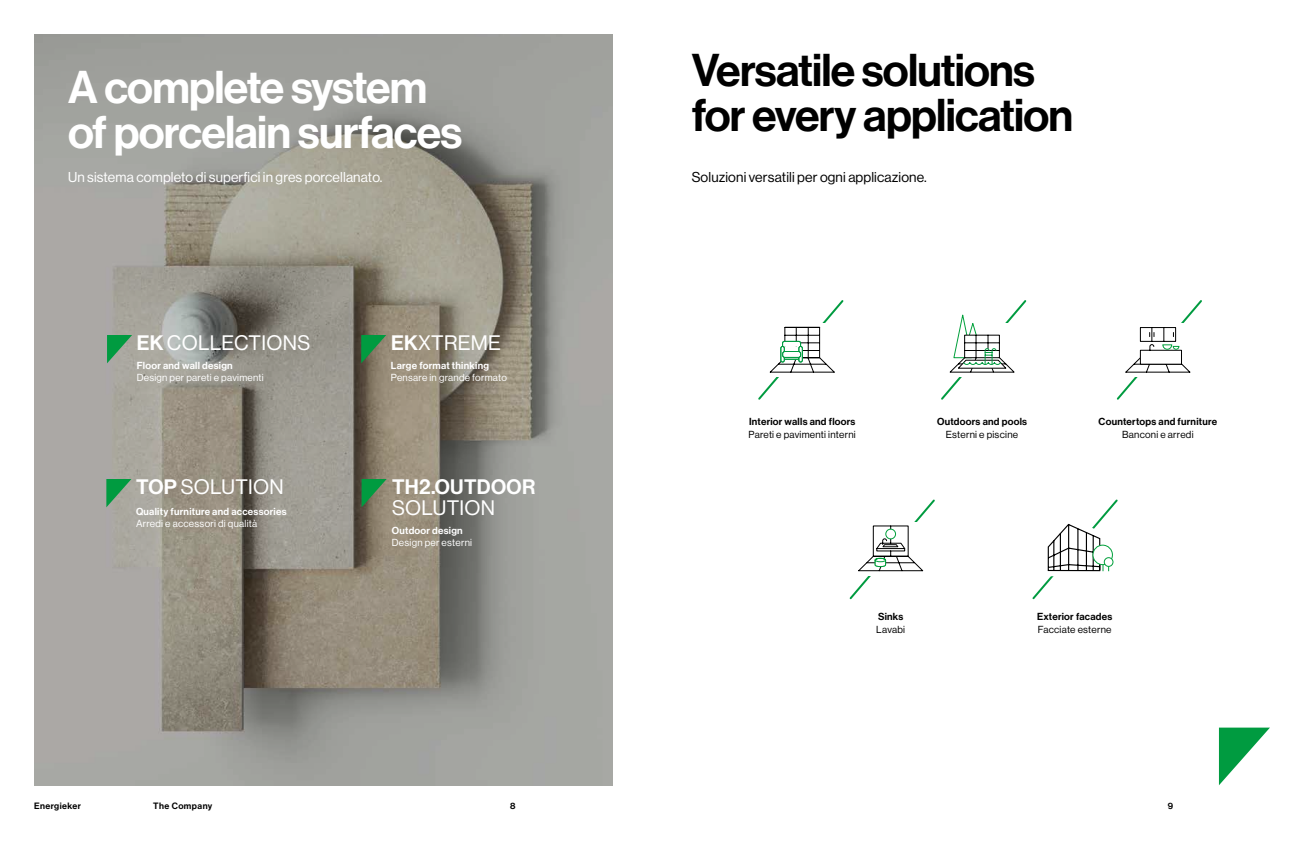
<style>
.page{position:relative;width:1304px;height:842px;background:#fff}
.page>*{position:absolute;margin:0;border:0;box-sizing:border-box;transform-origin:0 0}
.t1{font:45px/45px "N Haas Grotesk DS Pro 65 Md";letter-spacing:-.02em;color:#000}
.t2{font:45px/45px "N Haas Grotesk DS Pro 65 Md";letter-spacing:-.02em;color:#fff}
.t3{font:20.5px "N Haas Grotesk DS Pro 55 Rg";letter-spacing:.015em;color:#fff}
.t4{font:20.5px "N Haas Grotesk DS Pro 65 Md";letter-spacing:.015em;color:#fff}
.t5{font:14px "N Haas Grotesk DS Pro 55 Rg";letter-spacing:.01em;color:#fff}
.t6{font:14px "N Haas Grotesk DS Pro 55 Rg";letter-spacing:.01em;color:#000}
.t7{font:10px "N Haas Grotesk DS Pro 55 Rg";letter-spacing:.025em;color:#fff}
.t8{font:10px "N Haas Grotesk DS Pro 65 Md";letter-spacing:.025em;color:#000}
.t9{font:10px "N Haas Grotesk DS Pro 65 Md";letter-spacing:.025em;color:#fff}
.t10{font:10px "N Haas Grotesk DS Pro 55 Rg";letter-spacing:.025em;color:#000}
.t11{font:9px "N Haas Grotesk DS Pro 65 Md";letter-spacing:.05em;color:#000}
.s1{font-family:"N Haas Grotesk DS Pro 65 Md"}
</style>
<div class="page">
<svg style="left:34px;top:34px;width:578px;height:751px;background:#99978f"></svg>
<svg style="left:107px;top:335px;width:25px;height:28px"></svg>
<svg style="left:361px;top:335px;width:25px;height:28px"></svg>
<svg style="left:106px;top:479px;width:25px;height:28px"></svg>
<svg style="left:362px;top:479px;width:25px;height:28px"></svg>
<svg style="left:1219px;top:728px;width:51px;height:57px"></svg>
<svg style="left:849px;top:499px;width:86px;height:101px"></svg>
<svg style="left:1032px;top:499px;width:86px;height:101px"></svg>
<svg style="left:758px;top:300px;width:86px;height:100px"></svg>
<div style="left:780px;top:346px;width:5px;height:16px;background:#fff;border:1px solid #009b40;border-radius:2px"></div>
<div style="left:780px;top:346px;width:5px;height:16px;border:1px solid #009b40;border-radius:2px"></div>
<div style="left:798px;top:346px;width:5px;height:16px;border:1px solid #009b40;border-radius:2px"></div>
<div style="left:783px;top:351px;width:18px;height:6px;background:#fff;border-radius:2px"></div>
<div style="left:782px;top:351px;width:19px;height:7px;border:1px solid #009b40;border-radius:2px"></div>
<svg style="left:941px;top:300px;width:86px;height:100px"></svg>
<svg style="left:1116px;top:300px;width:86px;height:100px"></svg>
<h1 class="t2" style="left:68px;top:65px;width:396px">A complete system of porcelain surfaces</h1>
<h3 class="t5" style="left:68px;top:169px;width:316px">Un sistema completo di superfici in gres porcellanato.</h3>
<h2 class="t3" style="left:137px;top:332px;width:175px"><span class="s1">EK</span> COLLECTIONS</h2>
<h2 class="t3" style="left:391px;top:332px;width:111px"><span class="s1">EK</span>XTREME</h2>
<p class="t9" style="left:137px;top:360px;width:97px">Floor and wall design</p>
<p class="t7" style="left:137px;top:372px;width:129px">Design per pareti e pavimenti</p>
<p class="t9" style="left:391px;top:360px;width:100px">Large format thinking</p>
<p class="t7" style="left:391px;top:372px;width:118px">Pensare in grande formato</p>
<h2 class="t3" style="left:136px;top:476px;width:149px"><span class="s1">TOP</span> SOLUTION</h2>
<p class="t9" style="left:136px;top:506px;width:152px">Quality furniture and accessories</p>
<p class="t7" style="left:136px;top:518px;width:123px">Arredi e accessori di qualità</p>
<h2 class="t4" style="left:392px;top:475px;width:145px">TH2.OUTDOOR</h2>
<h2 class="t3" style="left:392px;top:496px;width:105px">SOLUTION</h2>
<p class="t9" style="left:392px;top:524px;width:72px">Outdoor design</p>
<p class="t7" style="left:392px;top:537px;width:82px">Design per esterni</p>
<h1 class="t1" style="left:692px;top:48px;width:383px">Versatile solutions for every application</h1>
<h3 class="t6" style="left:692px;top:169px;width:237px">Soluzioni versatili per ogni applicazione.</h3>
<p class="t8" style="left:749px;top:416px;width:108px">Interior walls and floors</p>
<p class="t10" style="left:749px;top:428px;width:109px">Pareti e pavimenti interni</p>
<p class="t8" style="left:937px;top:416px;width:91px">Outdoors and pools</p>
<p class="t10" style="left:946px;top:428px;width:74px">Esterni e piscine</p>
<p class="t8" style="left:1099px;top:416px;width:120px">Countertops and furniture</p>
<p class="t10" style="left:1122px;top:428px;width:73px">Banconi e arredi</p>
<p class="t8" style="left:878px;top:611px;width:27px">Sinks</p>
<p class="t10" style="left:876px;top:623px;width:30px">Lavabi</p>
<p class="t8" style="left:1037px;top:611px;width:77px">Exterior facades</p>
<p class="t10" style="left:1038px;top:623px;width:75px">Facciate esterne</p>
<p class="t11" style="left:34px;top:801px;width:49px">Energieker</p>
<p class="t11" style="left:153px;top:801px;width:61px">The Company</p>
<p class="t11" style="left:510px;top:801px;width:7px">8</p>
<p class="t11" style="left:1168px;top:801px;width:7px">9</p>
</div>
